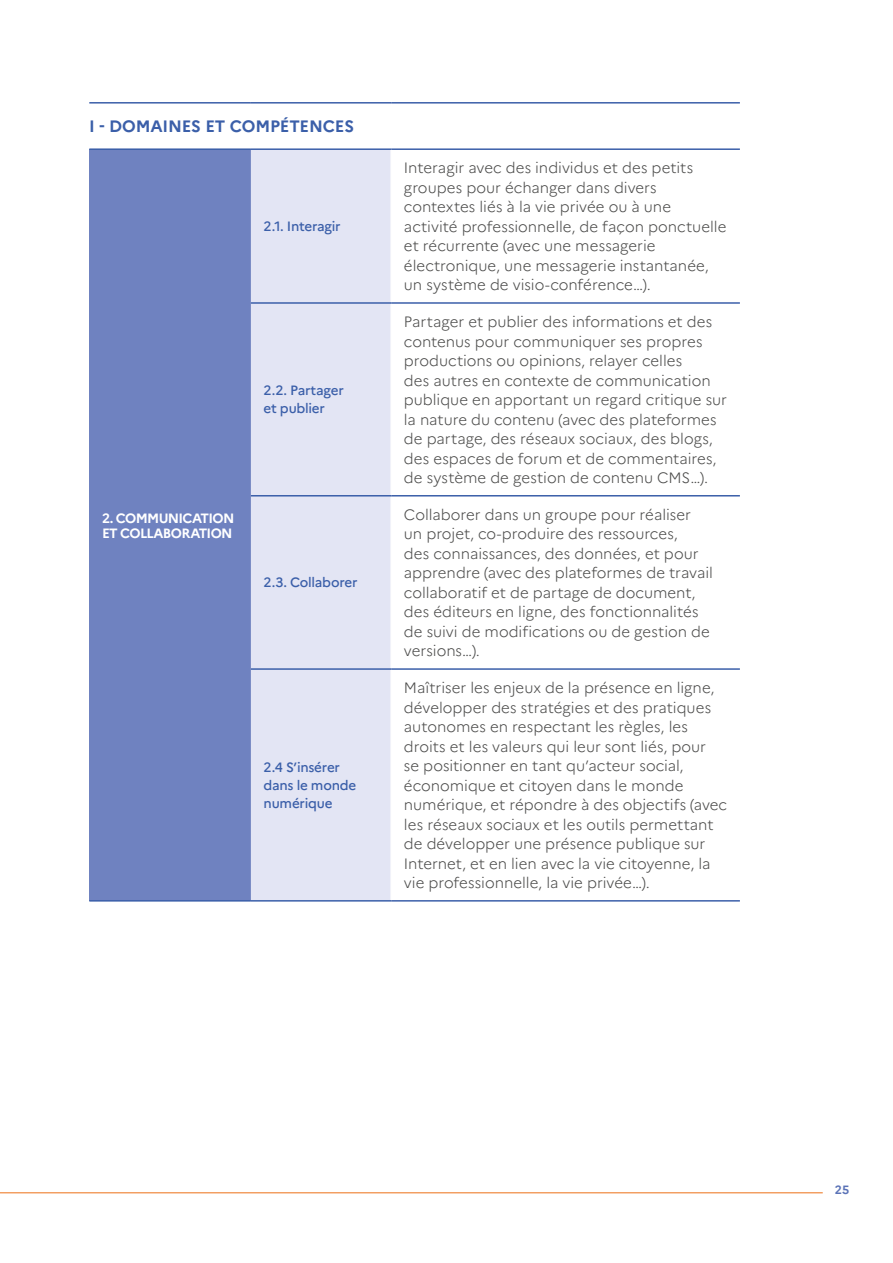
<style>
.page{position:relative;width:893px;height:1263px;background:#fff}
.page>*{position:absolute;margin:0;border:0;box-sizing:border-box;transform-origin:0 0}
.t1{font:700 16.5px "Marianne";letter-spacing:-.01em;color:#3b5fa9}
.t2{font:300 15px/19.5px "Marianne";color:#4a4a49}
.t3{font:500 13.5px/18px "Marianne";letter-spacing:-.02em;color:#3b5fa9}
.t4{font:700 13.5px/15px "Marianne";letter-spacing:-.045em;color:#fff}
.t5{font:700 12px "Marianne";color:#5b73b7}
</style>
<div class="page">
<hr style="left:0;top:1192px;width:823px;height:1px;background:#ed7016">
<div style="left:89px;top:149px;width:162px;height:752px;background:#6f82c0"></div>
<div style="left:251px;top:150px;width:139px;height:750px;background:#e3e5f4"></div>
<hr style="left:89px;top:102px;width:162px;height:2px;background:#3b5fa9">
<hr style="left:251px;top:102px;width:140px;height:2px;background:#3b5fa9">
<hr style="left:391px;top:102px;width:349px;height:2px;background:#3b5fa9">
<hr style="left:89px;top:148px;width:162px;height:2px;background:#3b5fa9">
<hr style="left:251px;top:148px;width:140px;height:2px;background:#3b5fa9">
<hr style="left:391px;top:148px;width:349px;height:2px;background:#3b5fa9">
<hr style="left:391px;top:302px;width:349px;height:2px;background:#3b5fa9">
<hr style="left:391px;top:495px;width:349px;height:1px;background:#3b5fa9">
<hr style="left:391px;top:668px;width:349px;height:2px;background:#3b5fa9">
<hr style="left:391px;top:900px;width:349px;height:1px;background:#3b5fa9">
<hr style="left:251px;top:302px;width:140px;height:2px;background:#3b5fa9">
<hr style="left:251px;top:495px;width:140px;height:1px;background:#3b5fa9">
<hr style="left:251px;top:668px;width:140px;height:2px;background:#3b5fa9">
<hr style="left:251px;top:900px;width:140px;height:1px;background:#3b5fa9">
<hr style="left:89px;top:900px;width:162px;height:1px;background:#3b5fa9">
<p class="t1" style="left:89px;top:116px;width:266px">I - DOMAINES ET COMPÉTENCES</p>
<p class="t3" style="left:264px;top:217px;width:78px">2.1. Interagir</p>
<p class="t3" style="left:264px;top:382px;width:82px">2.2. Partager et publier</p>
<p class="t4" style="left:102px;top:510px;width:134px">2. COMMUNICATION<br>ET COLLABORATION</p>
<p class="t3" style="left:264px;top:574px;width:95px">2.3. Collaborer</p>
<p class="t3" style="left:264px;top:758px;width:94px">2.4 S’insérer dans le monde numérique</p>
<p class="t2" style="left:404px;top:158px;width:324px">Interagir avec des individus et des petits groupes pour échanger dans divers contextes liés à la vie privée ou à une activité professionnelle, de façon ponctuelle et récurrente (avec une messagerie électronique, une messagerie instantanée, un système de visio-conférence…).</p>
<p class="t2" style="left:404px;top:312px;width:324px">Partager et publier des informations et des contenus pour communiquer ses propres productions ou opinions, relayer celles<br>des autres en contexte de communication publique en apportant un regard critique sur la nature du contenu (avec des plateformes de partage, des réseaux sociaux, des blogs, des espaces de forum et de commentaires, de système de gestion de contenu CMS…).</p>
<p class="t2" style="left:404px;top:505px;width:311px">Collaborer dans un groupe pour réaliser un projet, co-produire des ressources,<br>des connaissances, des données, et pour apprendre (avec des plateformes de travail collaboratif et de partage de document, des éditeurs en ligne, des fonctionnalités de suivi de modifications ou de gestion de versions…).</p>
<p class="t2" style="left:404px;top:678px;width:325px">Maîtriser les enjeux de la présence en ligne, développer des stratégies et des pratiques autonomes en respectant les règles, les droits et les valeurs qui leur sont liés, pour<br>se positionner en tant qu’acteur social, économique et citoyen dans le monde numérique, et répondre à des objectifs (avec les réseaux sociaux et les outils permettant de développer une présence publique sur Internet, et en lien avec la vie citoyenne, la vie professionnelle, la vie privée…).</p>
<p class="t5" style="left:835px;top:1183px;width:16px">25</p>
</div>
